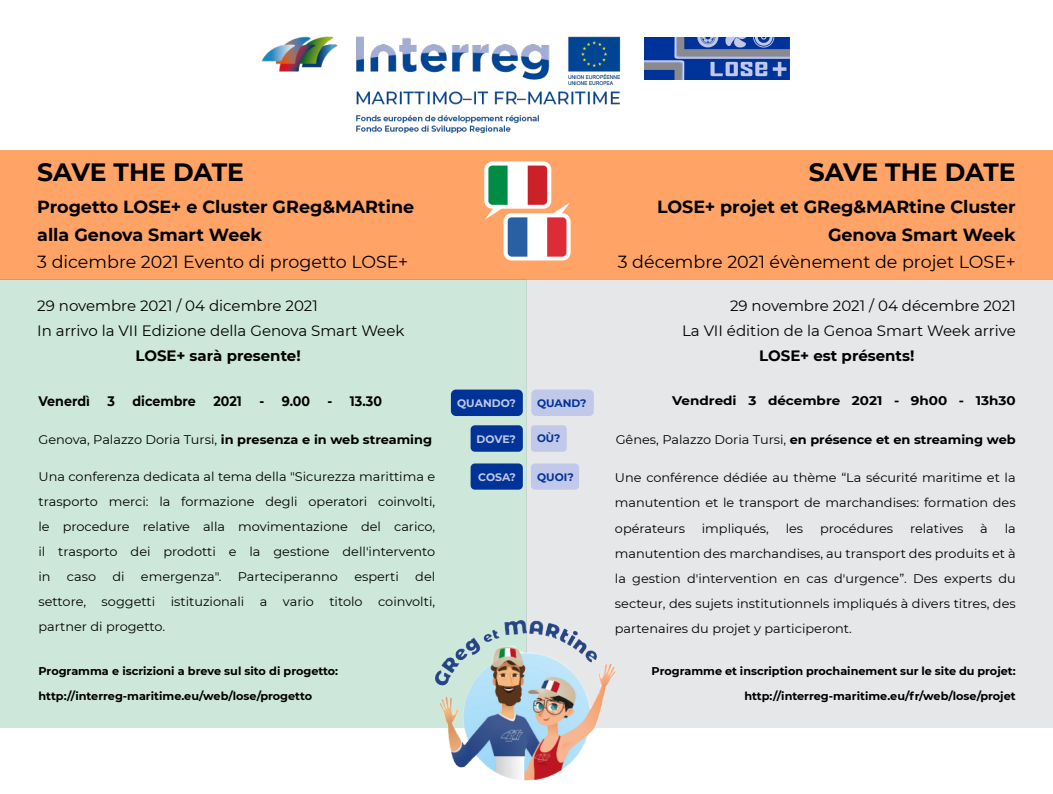
<style>
.page{position:relative;width:1053px;height:794px;background:#fff}
.page>*{position:absolute;margin:0;border:0;box-sizing:border-box;transform-origin:0 0}
.t1{font:700 25px "Montserrat";letter-spacing:-.005em;color:#000}
.t2{font:700 17.5px/27.5px "Montserrat";color:#000}
.t3{font:17.5px "Montserrat";color:#000}
.t4{font:15px/24.8px "Montserrat";color:#000}
.t5{font:700 15px "Montserrat";color:#000}
.t6{font:700 13.75px "Montserrat";color:#000;scale:.92 1}
.t7{font:12.5px/25px "Montserrat";color:#000;text-align:justify}
.t8{font:700 12.5px "Montserrat";color:#000}
.t9{font:700 12.5px "Montserrat";color:#000;scale:1.08 1}
.t10{font:700 11.25px "Montserrat";color:#000}
.t11{font:700 10.75px "Montserrat";color:#c1c8e9}
.t12{font:700 10.75px "Montserrat";color:#003398}
.s1{font-weight:700}
.s2{font-weight:400}
</style>
<div class="page">
<img style="left:262px;top:36px;width:359px;height:98px">
<img style="left:644px;top:37px;width:146px;height:43px">
<div style="left:0;top:150px;width:1052px;height:130px;background:#ffa366"></div>
<div style="left:0;top:280px;width:526px;height:447px;background:#cde8da"></div>
<div style="left:526px;top:280px;width:526px;height:447px;background:#e5e7e8"></div>
<img style="left:484px;top:161px;width:87px;height:100px">
<div style="left:451px;top:389px;width:72px;height:27px;background:#003398;border-radius:5px"></div>
<div style="left:531px;top:389px;width:62px;height:27px;background:#c1c8e9;border-radius:5px"></div>
<div style="left:470px;top:425px;width:53px;height:26px;background:#003398;border-radius:4px"></div>
<div style="left:531px;top:425px;width:35px;height:26px;background:#c1c8e9;border-radius:4px"></div>
<div style="left:531px;top:463px;width:48px;height:26px;background:#c1c8e9;border-radius:4px"></div>
<div style="left:470px;top:463px;width:53px;height:26px;background:#003398;border-radius:4px"></div>
<img style="left:434px;top:617px;width:184px;height:164px">
<h1 class="t1" style="left:37px;top:154px;width:208px">SAVE THE DATE</h1>
<h2 class="t2" style="left:37px;top:192px;width:378px">Progetto LOSE+ e Cluster GReg&amp;MARtine alla Genova Smart Week</h2>
<h2 class="t3" style="left:37px;top:250px;width:372px">3 dicembre 2021 Evento di progetto LOSE+</h2>
<p class="t4" style="left:37px;top:292px;width:368px">29 novembre 2021 / 04 dicembre 2021<br>In arrivo la VII Edizione della Genova Smart Week</p>
<p class="t5" style="left:135px;top:344px;width:167px">LOSE+ sarà presente!</p>
<h1 class="t1" style="left:808px;top:154px;width:208px">SAVE THE DATE</h1>
<h2 class="t2" style="left:657px;top:192px;width:360px;text-align:right">LOSE+ projet et GReg&amp;MARtine Cluster<br>Genova Smart Week</h2>
<h2 class="t3" style="left:617px;top:250px;width:399px">3 décembre 2021 évènement de projet LOSE+</h2>
<p class="t4" style="left:730px;top:292px;width:287px">29 novembre 2021 / 04 décembre 2021</p>
<p class="t4" style="left:682px;top:317px;width:335px">La VII édition de la Genoa Smart Week arrive</p>
<p class="t5" style="left:759px;top:344px;width:157px">LOSE+ est présents!</p>
<p class="t6" style="left:38px;top:391px;width:58px">Venerdì</p>
<p class="t6" style="left:107px;top:391px;width:10px">3</p>
<p class="t6" style="left:132px;top:391px;width:70px">dicembre</p>
<p class="t6" style="left:213px;top:391px;width:32px">2021</p>
<p class="t6" style="left:259px;top:391px;width:57px">- 9.00</p>
<p class="t6" style="left:327px;top:391px;width:61px">- 13.30</p>
<p class="t9" style="left:672px;top:392px;width:319px">Vendredi 3 décembre 2021 - 9h00 - 13h30</p>
<p class="t11" style="left:457px;top:395px;width:60px">QUANDO?</p>
<p class="t12" style="left:537px;top:395px;width:51px">QUAND?</p>
<p class="t7" style="left:38px;top:426px;width:395px">Genova, Palazzo Doria Tursi, <span class="s1">in presenza e in web streaming</span></p>
<p class="t11" style="left:476px;top:431px;width:41px">DOVE?</p>
<p class="t12" style="left:537px;top:431px;width:25px">OÙ?</p>
<p class="t8" style="left:615px;top:430px;width:401px"><span class="s2">Gênes, Palazzo Doria Tursi,</span> en présence et en streaming web</p>
<p class="t7" style="left:38px;top:464px;width:398px">Una conferenza dedicata al tema della "Sicurezza marittima e</p>
<p class="t11" style="left:478px;top:469px;width:39px">COSA?</p>
<p class="t12" style="left:537px;top:469px;width:38px">QUOI?</p>
<p class="t7" style="left:38px;top:489px;width:398px">trasporto merci: la formazione degli operatori coinvolti, le procedure relative alla movimentazione del carico, il trasporto dei prodotti e la gestione dell'intervento in</p>
<p class="t7" style="left:615px;top:465px;width:402px">Une conférence dédiée au thème “La sécurité maritime et la manutention et le transport de marchandises: formation des opérateurs</p>
<p class="t7" style="left:615px;top:515px;width:402px;text-indent:390px">la manutention des marchandises, au transport des produits et à la gestion d'intervention en cas d'urgence”. Des experts du secteur, des sujets institutionnels impliqués à divers titres, des partenaires du projet y participeront.</p>
<p class="t7" style="left:701px;top:515px;width:68px">impliqués,</p>
<p class="t7" style="left:785px;top:515px;width:19px">les</p>
<p class="t7" style="left:820px;top:515px;width:75px">procédures</p>
<p class="t7" style="left:910px;top:515px;width:55px">relatives</p>
<p class="t7" style="left:980px;top:515px;width:9px">à</p>
<p class="t7" style="left:38px;top:564px;width:398px;text-indent:377px">del settore, soggetti istituzionali a vario titolo coinvolti, partner di progetto.</p>
<p class="t7" style="left:67px;top:564px;width:31px">caso</p>
<p class="t7" style="left:112px;top:564px;width:14px">di</p>
<p class="t7" style="left:141px;top:564px;width:82px">emergenza".</p>
<p class="t7" style="left:238px;top:564px;width:102px">Parteciperanno</p>
<p class="t7" style="left:354px;top:564px;width:46px">esperti</p>
<p class="t10" style="left:38px;top:662px;width:301px">Programma e iscrizioni a breve sul sito di progetto:</p>
<p class="t10" style="left:38px;top:687px;width:275px">http://interreg-maritime.eu/web/lose/progetto</p>
<p class="t10" style="left:651px;top:662px;width:365px">Programme et inscription prochainement sur le site du projet:</p>
<p class="t10" style="left:744px;top:687px;width:273px">http://interreg-maritime.eu/fr/web/lose/projet</p>
</div>
